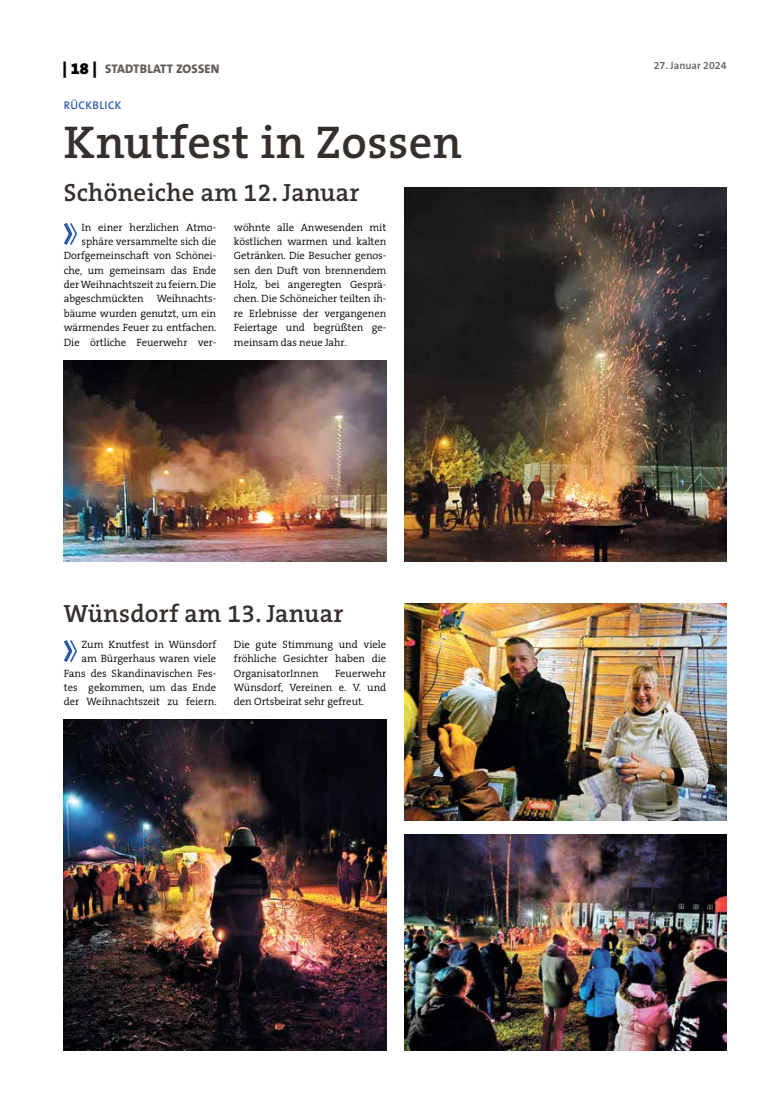
<style>
.page{position:relative;width:762px;height:1117px;background:#fff}
.page>*{position:absolute;margin:0;border:0;box-sizing:border-box;transform-origin:0 0}
.t1{font:600 46.25px "The Serif B W6";letter-spacing:.01em;color:#36302d}
.t2{font:600 25px "The Serif B W6";letter-spacing:.01em;color:#36302d}
.t3{font:800 12.5px "The Sans B W8";letter-spacing:.015em;color:#615c58}
.t4{font:600 11.25px "The Sans B W6";letter-spacing:.04em;color:#2e5aa8}
.t5{font:300 10.62px/14.4px "The Serif B W4";letter-spacing:-.005em;color:#000;text-align:justify}
.t6{font:600 10.62px "The Sans B W6";color:#615c58}
.s1{font-family:"The Sans B W9";font-weight:900;font-size:16.25px;color:#000}
</style>
<div class="page">
<svg style="left:63px;top:223px;width:14px;height:22px"></svg>
<img style="left:64px;top:360px;width:322px;height:201px">
<img style="left:404px;top:187px;width:322px;height:374px">
<svg style="left:63px;top:640px;width:14px;height:22px"></svg>
<img style="left:404px;top:603px;width:322px;height:217px">
<img style="left:404px;top:834px;width:322px;height:216px">
<img style="left:64px;top:719px;width:322px;height:331px">
<p class="t3" style="left:63px;top:61px;width:158px"><span class="s1">| 18 |</span> STADTBLATT ZOSS EN</p>
<p class="t4" style="left:64px;top:98px;width:58px">Rückblick</p>
<h1 class="t1" style="left:64px;top:112px;width:400px">Knutfest in Zossen</h1>
<h2 class="t2" style="left:64px;top:176px;width:297px">Schöneiche am 12. Januar</h2>
<p class="t5" style="left:64px;top:220px;width:154px;text-align:right">In einer herzlichen Atmo&shy;sphäre versammelte sich die<br>Dorfgemeinschaft von Schönei&shy;che, um gemeinsam das Ende der Weihnachtszeit zu feiern. Die abgeschmückten Weihnachts&shy;bäume wurden genutzt, um ein wärmendes Feuer zu entfachen.<br>Die örtliche Feuerwehr ver-</p>
<p class="t5" style="left:234px;top:220px;width:154px">wöhnte alle Anwesenden mit köstlichen warmen und kalten Getränken. Die Besucher genos&shy;sen den Duft von brennendem Holz, bei angeregten Gesprä&shy;chen. Die Schöneicher teilten ih&shy;re Erlebnisse der vergangenen Feiertage und begrüßten ge&shy;meinsam das neue Jahr.</p>
<h2 class="t2" style="left:64px;top:597px;width:281px">Wünsdorf am 13. Januar</h2>
<p class="t5" style="left:64px;top:637px;width:154px;text-align:right">Zum Knutfest in Wünsdorf<br>am Bürgerhaus waren viele<br>Fans des Skandinavischen Fes&shy;tes gekommen, um das Ende der Weihnachtszeit zu feiern.</p>
<p class="t5" style="left:234px;top:637px;width:154px">Die gute Stimmung und viele fröhliche Gesichter haben die OrganisatorInnen</p>
<p class="t5" style="left:234px;top:665px;width:154px;text-indent:101px">Feuerwehr Wünsdorf, Vereinen e. V. und den Ortsbeirat sehr gefreut.</p>
<p class="t6" style="left:654px;top:59px;width:74px">27. Januar 2024</p>
</div>
